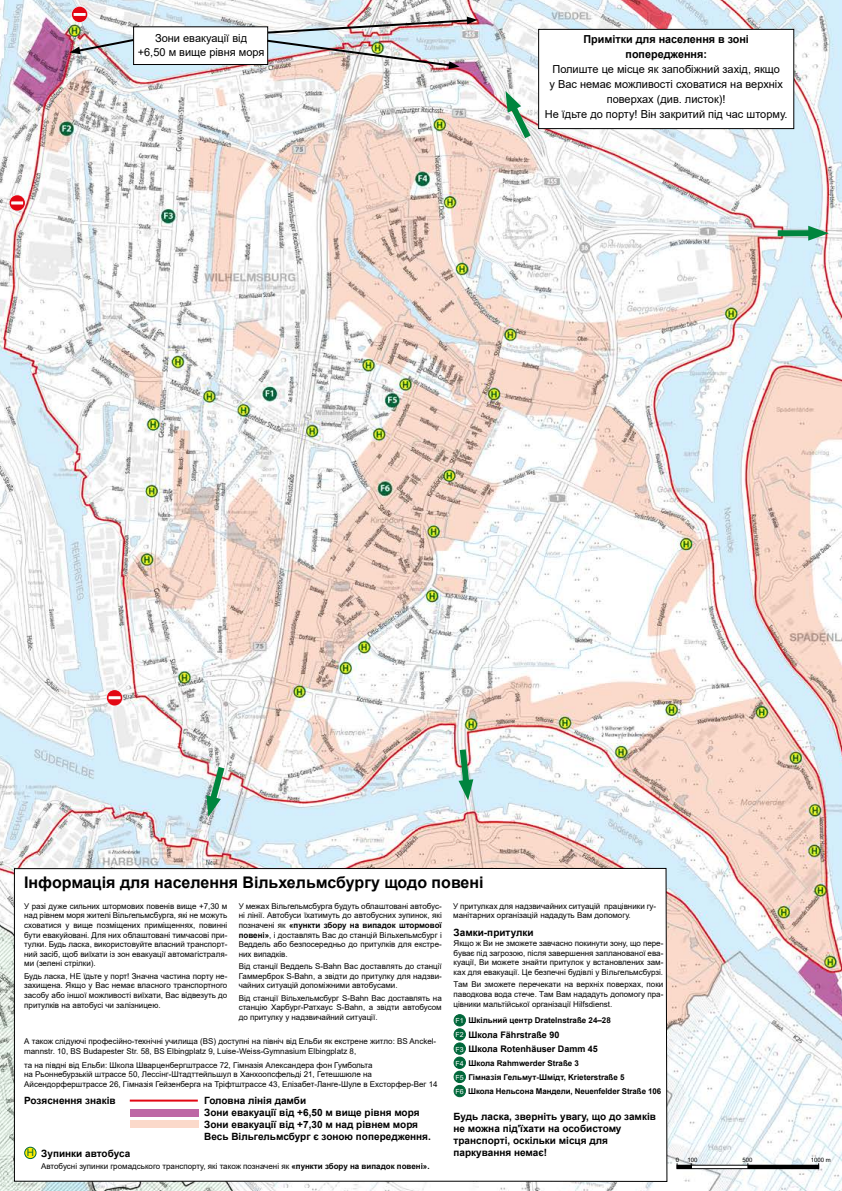
<style>
.page{position:relative;width:842px;height:1191px;background:#fff}
.page>*{position:absolute;margin:0;border:0;box-sizing:border-box;transform-origin:0 0}
.t1{font:700 16px "Arial";color:#000}
.t2{font:11px/15px "Arial";color:#000;text-align:center}
.t3{font:700 11px/15px "Arial";color:#000;text-align:center}
.t4{font:700 10px/12px "Arial";color:#000}
.t5{font:10px "Arial";color:#00673a}
.t6{font:700 9px "Arial";color:#000}
.t7{font:8px/9.6px "Arial";color:#000;text-align:justify}
.t8{font:700 8px "Arial";color:#000}
.t9{font:7px "Arial";color:#fff}
.t10{font:6px "Arial";color:#000}
.s1{font-weight:700}
</style>
<div class="page">
<img style="left:0;top:0;width:842px;height:1191px">
<svg style="left:456px;top:743px;width:17px;height:57px"></svg>
<svg style="left:204px;top:760px;width:25px;height:57px"></svg>
<div style="left:778px;top:230px;width:39px;height:6px;background:#00853e"></div>
<svg style="left:808px;top:226px;width:21px;height:15px"></svg>
<svg style="left:503px;top:91px;width:33px;height:54px"></svg>
<svg style="left:106px;top:689px;width:17px;height:17px"></svg>
<svg style="left:9px;top:195px;width:16px;height:16px"></svg>
<svg style="left:71px;top:6px;width:17px;height:17px"></svg>
<svg style="left:14px;top:868px;width:653px;height:313px"></svg>
<hr style="left:130px;top:1099px;width:68px;height:2px;background:#e30613">
<div style="left:130px;top:1119px;width:68px;height:8px;background:#fbd9ca"></div>
<div style="left:130px;top:1109px;width:68px;height:7px;background:#be67a5"></div>
<div style="left:25px;top:1147px;width:11px;height:11px;background:#ffed00;border-radius:50%"></div>
<div style="left:24px;top:1146px;width:13px;height:13px;border:1px solid #00673a;border-radius:50%"></div>
<hr style="left:691px;top:1165px;width:57px;height:3px;background:#fff">
<div style="left:677px;top:1164px;width:142px;height:5px;border:1px solid #000"></div>
<hr style="left:677px;top:1165px;width:14px;height:3px;background:#000">
<hr style="left:748px;top:1165px;width:70px;height:3px;background:#000">
<div style="left:454px;top:1014px;width:11px;height:12px;background:#00673a;border-radius:50%"></div>
<div style="left:454px;top:1014px;width:12px;height:12px;border:1px solid #00673a;border-radius:50%"></div>
<div style="left:454px;top:1028px;width:11px;height:12px;background:#00673a;border-radius:50%"></div>
<div style="left:454px;top:1028px;width:12px;height:12px;border:1px solid #00673a;border-radius:50%"></div>
<div style="left:454px;top:1043px;width:11px;height:11px;background:#00673a;border-radius:50%"></div>
<div style="left:454px;top:1042px;width:12px;height:12px;border:1px solid #00673a;border-radius:50%"></div>
<div style="left:454px;top:1057px;width:11px;height:11px;background:#00673a;border-radius:50%"></div>
<div style="left:454px;top:1056px;width:12px;height:13px;border:1px solid #00673a;border-radius:50%"></div>
<div style="left:454px;top:1071px;width:11px;height:11px;background:#00673a;border-radius:50%"></div>
<div style="left:454px;top:1070px;width:12px;height:13px;border:1px solid #00673a;border-radius:50%"></div>
<div style="left:454px;top:1085px;width:11px;height:11px;background:#00673a;border-radius:50%"></div>
<div style="left:454px;top:1084px;width:12px;height:13px;border:1px solid #00673a;border-radius:50%"></div>
<div style="left:539px;top:29px;width:255px;height:100px;background:#fff"></div>
<div style="left:538px;top:29px;width:256px;height:100px;border:1px solid #000"></div>
<div style="left:134px;top:27px;width:134px;height:37px;background:#fff"></div>
<div style="left:133px;top:26px;width:135px;height:39px;border:1px solid #000"></div>
<svg style="left:69px;top:38px;width:66px;height:16px"></svg>
<img style="left:265px;top:17px;width:213px;height:52px">
<p class="t2" style="left:138px;top:31px;width:128px;line-height:14px">Зони евакуації від<br>+6,50 м вище рівня моря</p>
<p class="t3" style="left:583px;top:32px;width:167px">Примітки для населення в зоні попередження:</p>
<p class="t2" style="left:549px;top:62px;width:235px">Полиште це місце як запобіжний захід, якщо у Вас немає можливості сховатися на верхніх поверхах (див. листок)!</p>
<p class="t2" style="left:545px;top:107px;width:244px">Не їдьте до порту! Він закритий під час шторму.</p>
<p class="t1" style="left:24px;top:871px;width:461px">Інформація для населення Вільхельмсбургу щодо повені</p>
<p class="t7" style="left:24px;top:901px;width:205px">У разі дуже сильних штормових повенів вище +7,30 м над рівнем моря жителі Вільгельмсбурга, які не можуть сховатися у вище позміщених приміщеннях, повинні бути евакуйовані. Для них облаштовані тимчасові при&shy;тулки. Будь ласка, використовуйте власний транспорт&shy;ний засіб, щоб виїхати із зон евакуації автомагістраля&shy;ми (зелені стрілки).</p>
<p class="t7" style="left:24px;top:971px;width:205px">Будь ласка, НЕ їдьте у порт! Значна частина порту не&shy;захищена. Якщо у Вас немає власного транспортного засобу або іншої можливості виїхати, Вас відвезуть до притулків на автобусі чи залізницею.</p>
<p class="t7" style="left:239px;top:901px;width:205px">У межах Вільгельмсбурга будуть облаштовані автобус&shy;ні лінії. Автобуси їхатимуть до автобусних зупинок, які позначені як <span class="s1">«пункти збору на випадок штормової повені»</span>, і доставлять Вас до станцій Вільхельмсбург і Веддель або безпосередньо до притулків для екстре&shy;них випадків.</p>
<p class="t7" style="left:239px;top:961px;width:205px">Від станції Веддель S-Bahn Вас доставлять до станції Гаммерброк S-Bahn, а звідти до притулку для надзви&shy;чайних ситуацій допоміжними автобусами.</p>
<p class="t7" style="left:239px;top:993px;width:205px">Від станції Вільхельмсбург S-Bahn Вас доставлять на станцію Харбург-Ратхаус S-Bahn, а звідти автобусом до притулку у надзвичайний ситуації.</p>
<p class="t7" style="left:24px;top:1036px;width:413px">А також слідуючі професійно-технічні училища (BS) доступні на північ від Ельби як екстрене житло: BS Anckel&shy;mannstr. 10, BS Budapester Str. 58, BS Elbingplatz 9, Luise-Weiss-Gymnasium Elbingplatz 8,</p>
<p class="t7" style="left:24px;top:1059px;width:415px;text-align:left">та на півдні від Ельби: Школа Шварценбергштрассе 72, Гімназія Александера фон Гумбольта<br>на Рьоннебурзькій штрассе 50, Лессінг-Штадттейльшул в Ханхоопсфельді 21, Гетешшюле на<br>Айсендорферштрассе 26, Гімназія Гейзенберга на Тріфтштрассе 43, Елізабет-Ланге-Шуле в Ехсторфер-Вег 14</p>
<p class="t4" style="left:24px;top:1094px;width:93px">Розяснення знаків</p>
<p class="t4" style="left:204px;top:1094px;width:103px">Головна лінія дамби</p>
<p class="t4" style="left:204px;top:1106px;width:217px">Зони евакуації від +6,50 м вище рівня моря</p>
<p class="t4" style="left:204px;top:1118px;width:215px">Зони евакуації від +7,30 м над рівнем моря</p>
<p class="t4" style="left:204px;top:1130px;width:228px">Весь Вільгельмсбург є зоною попередження.</p>
<p class="t5" style="left:27px;top:1145px;width:9px">H</p>
<p class="t4" style="left:41px;top:1147px;width:91px">Зупинки автобуса</p>
<p class="t7" style="left:41px;top:1161px;width:390px">Автобусні зупинки громадського транспорту, які також позначені як <span class="s1">«пункти збору на випадок повені».</span></p>
<p class="t7" style="left:453px;top:901px;width:205px">У притулках для надзвичайних ситуацій працівники гу&shy;манітарних організацій нададуть Вам допомогу.</p>
<p class="t4" style="left:454px;top:927px;width:82px">Замки-притулки</p>
<p class="t7" style="left:454px;top:938px;width:211px">Якщо ж Ви не зможете завчасно покинути зону, що пере&shy;буває під загрозою, після завершення запланованої ева&shy;куації, Ви можете знайти притулок у встановлених зам&shy;ках для евакуації. Це безпечні будівлі у Вільгельмсбурзі.</p>
<p class="t7" style="left:454px;top:979px;width:211px">Там Ви зможете перечекати на верхніх поверхах, поки паводкова вода стече. Там Вам нададуть допомогу пра&shy;цівники мальтійської організації Hilfsdienst.</p>
<p class="t9" style="left:455px;top:1016px;width:10px">F1</p>
<p class="t8" style="left:468px;top:1015px;width:144px">Шкільний центр Dratelnstraße 24–28</p>
<p class="t9" style="left:455px;top:1030px;width:10px">F2</p>
<p class="t6" style="left:468px;top:1028px;width:92px">Школа Fährstraße 90</p>
<p class="t9" style="left:455px;top:1044px;width:10px">F3</p>
<p class="t6" style="left:468px;top:1042px;width:131px">Школа Rotenhäuser Damm 45</p>
<p class="t9" style="left:455px;top:1058px;width:10px">F4</p>
<p class="t8" style="left:468px;top:1057px;width:112px">Школа Rahmwerder Straße 3</p>
<p class="t9" style="left:455px;top:1072px;width:10px">F5</p>
<p class="t8" style="left:468px;top:1071px;width:158px">Гімназія Гельмут-Шмідт, Krieterstraße 5</p>
<p class="t9" style="left:455px;top:1086px;width:10px">F6</p>
<p class="t8" style="left:468px;top:1085px;width:194px">Школа Нельсона Мандели, Neuenfelder Straße 106</p>
<p class="t4" style="left:454px;top:1110px;width:204px">Будь ласка, зверніть увагу, що до замків не можна під'їхати на особистому транспорті, оскільки місця для паркування немає!</p>
<p class="t10" style="left:676px;top:1155px;width:5px">0</p>
<p class="t10" style="left:687px;top:1155px;width:12px">100</p>
<p class="t10" style="left:742px;top:1155px;width:12px">500</p>
<p class="t10" style="left:811px;top:1155px;width:22px">1000 m</p>
</div>
